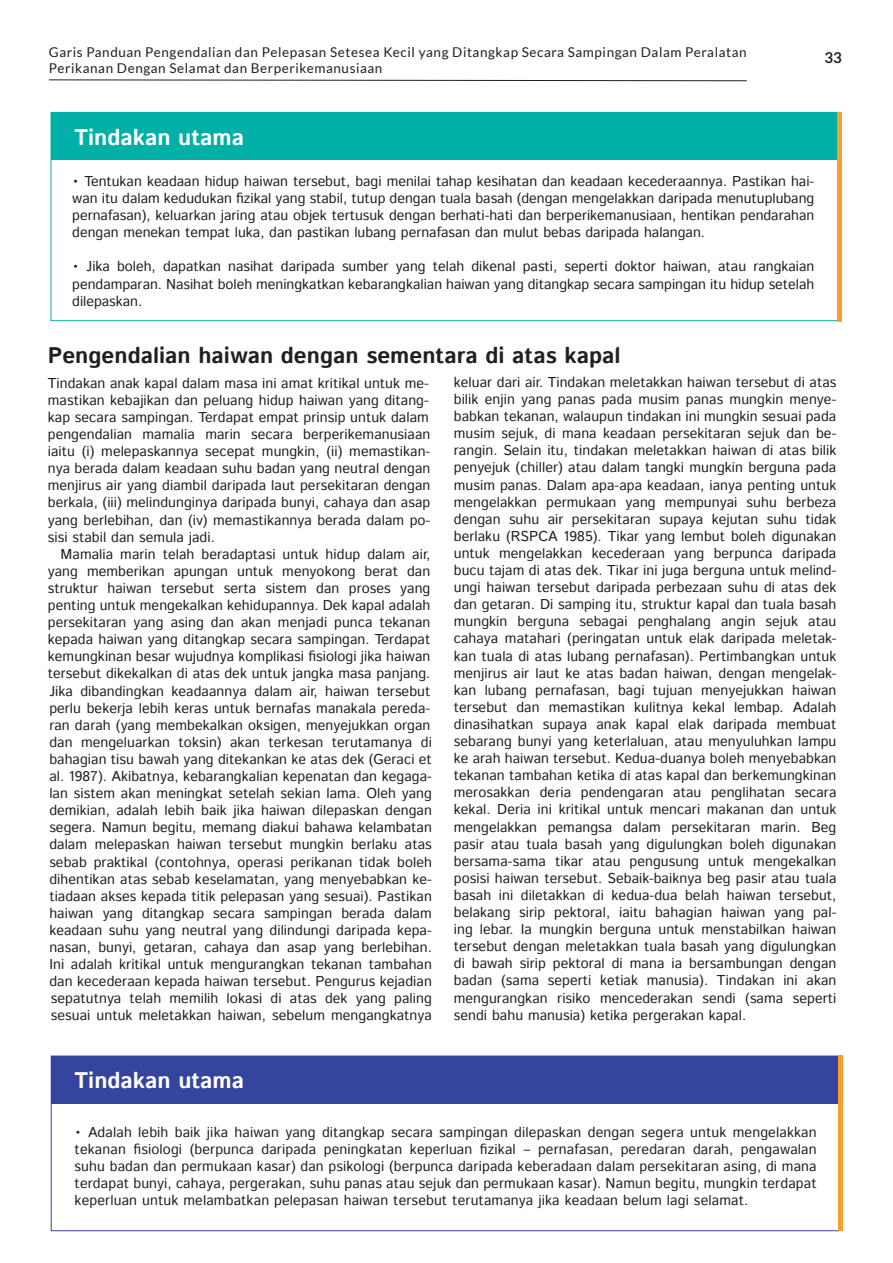
<style>
.page{position:relative;width:893px;height:1263px;background:#fff}
.page>*{position:absolute;margin:0;border:0;box-sizing:border-box;transform-origin:0 0}
.t1{font:700 22.5px "Istok Web";color:#231f20}
.t2{font:700 22.5px "Istok Web";color:#fff}
.t3{font:700 15px "Lato";color:#231f20}
.Paragraph{font:14.25px/17.1px "Istok Web";letter-spacing:.005em;color:#231f20;text-align:justify}
.t4{font:13.5px/16.2px "Lato";letter-spacing:.04em;color:#231f20}
</style>
<div class="page">
<svg style="left:49px;top:79px;width:698px;height:2px"></svg>
<div style="left:51px;top:112px;width:791px;height:48px;background:#00afa5"></div>
<hr style="left:838px;top:112px;width:4px;height:209px;background:#f99f2d">
<div style="left:51px;top:1056px;width:791px;height:47px;background:#35459d"></div>
<hr style="left:838px;top:1056px;width:4px;height:175px;background:#f99f2d">
<p class="t4" style="left:49px;top:44px;width:699px">Garis Panduan Pengendalian dan Pelepasan Setesea Kecil yang Ditangkap Secara Sampingan Dalam Peralatan<br>Perikanan Dengan Selamat dan Berperikemanusiaan</p>
<p class="t3" style="left:824px;top:49px;width:19px">33</p>
<h3 class="t2" style="left:74px;top:122px;width:171px">Tindakan utama</h3>
<p class="Paragraph" style="left:72px;top:173px;width:743px">• Tentukan keadaan hidup haiwan tersebut, bagi menilai tahap kesihatan dan keadaan kecederaannya. Pastikan hai&shy;wan itu dalam kedudukan fizikal yang stabil, tutup dengan tuala basah (dengan mengelakkan daripada menutuplubang pernafasan), keluarkan jaring atau objek tertusuk dengan berhati-hati dan berperikemanusiaan, hentikan pendarahan dengan menekan tempat luka, dan pastikan lubang pernafasan dan mulut bebas daripada halangan.</p>
<p class="Paragraph" style="left:72px;top:259px;width:743px">• Jika boleh, dapatkan nasihat daripada sumber yang telah dikenal pasti, seperti doktor haiwan, atau rangkaian pendamparan. Nasihat boleh meningkatkan kebarangkalian haiwan yang ditangkap secara sampingan itu hidup setelah dilepaskan.</p>
<h3 class="t1" style="left:48px;top:340px;width:574px">Pengendalian haiwan dengan sementara di atas kapal</h3>
<p class="Paragraph" style="left:454px;top:374px;width:384px">keluar dari air. Tindakan meletakkan haiwan tersebut di atas bilik enjin yang panas pada musim panas mungkin menye&shy;babkan tekanan, walaupun tindakan ini mungkin sesuai pada musim sejuk, di mana keadaan persekitaran sejuk dan be&shy;rangin. Selain itu, tindakan meletakkan haiwan di atas bilik penyejuk (chiller) atau dalam tangki mungkin berguna pada musim panas. Dalam apa-apa keadaan, ianya penting untuk mengelakkan permukaan yang mempunyai suhu berbeza dengan suhu air persekitaran supaya kejutan suhu tidak berlaku (RSPCA 1985). Tikar yang lembut boleh digunakan untuk mengelakkan kecederaan yang berpunca daripada bucu tajam di atas dek. Tikar ini juga berguna untuk melind&shy;ungi haiwan tersebut daripada perbezaan suhu di atas dek dan getaran. Di samping itu, struktur kapal dan tuala basah mungkin berguna sebagai penghalang angin sejuk atau cahaya matahari (peringatan untuk elak daripada meletak&shy;kan tuala di atas lubang pernafasan). Pertimbangkan untuk menjirus air laut ke atas badan haiwan, dengan mengelak&shy;kan lubang pernafasan, bagi tujuan menyejukkan haiwan tersebut dan memastikan kulitnya kekal lembap. Adalah dinasihatkan supaya anak kapal elak daripada membuat sebarang bunyi yang keterlaluan, atau menyuluhkan lampu ke arah haiwan tersebut. Kedua-duanya boleh menyebabkan tekanan tambahan ketika di atas kapal dan berkemungkinan merosakkan deria pendengaran atau penglihatan secara kekal. Deria ini kritikal untuk mencari makanan dan untuk mengelakkan pemangsa dalam persekitaran marin. Beg pasir atau tuala basah yang digulungkan boleh digunakan bersama-sama tikar atau pengusung untuk mengekalkan posisi haiwan tersebut. Sebaik-baiknya beg pasir atau tuala basah ini diletakkan di kedua-dua belah haiwan tersebut, belakang sirip pektoral, iaitu bahagian haiwan yang pal&shy;ing lebar. Ia mungkin berguna untuk menstabilkan haiwan tersebut dengan meletakkan tuala basah yang digulungkan di bawah sirip pektoral di mana ia bersambungan dengan badan (sama seperti ketiak manusia). Tindakan ini akan mengurangkan risiko mencederakan sendi (sama seperti sendi bahu manusia) ketika pergerakan kapal.</p>
<p class="Paragraph" style="left:48px;top:375px;width:384px">Tindakan anak kapal dalam masa ini amat kritikal untuk me&shy;mastikan kebajikan dan peluang hidup haiwan yang ditang&shy;kap secara sampingan. Terdapat empat prinsip untuk dalam pengendalian mamalia marin secara berperikemanusiaan iaitu (i) melepaskannya secepat mungkin, (ii) memastikan&shy;nya berada dalam keadaan suhu badan yang neutral dengan menjirus air yang diambil daripada laut persekitaran dengan berkala, (iii) melindunginya daripada bunyi, cahaya dan asap yang berlebihan, dan (iv) memastikannya berada dalam po&shy;sisi stabil dan semula jadi.</p>
<p class="Paragraph" style="left:48px;top:546px;width:386px;text-indent:13px">Mamalia marin telah beradaptasi untuk hidup dalam air, yang memberikan apungan untuk menyokong berat dan struktur haiwan tersebut serta sistem dan proses yang penting untuk mengekalkan kehidupannya. Dek kapal adalah persekitaran yang asing dan akan menjadi punca tekanan kepada haiwan yang ditangkap secara sampingan. Terdapat kemungkinan besar wujudnya komplikasi fisiologi jika haiwan tersebut dikekalkan di atas dek untuk jangka masa panjang.<br>Jika dibandingkan keadaannya dalam air, haiwan tersebut perlu bekerja lebih keras untuk bernafas manakala pereda&shy;ran darah (yang membekalkan oksigen, menyejukkan organ dan mengeluarkan toksin) akan terkesan terutamanya di bahagian tisu bawah yang ditekankan ke atas dek (Geraci et al. 1987). Akibatnya, kebarangkalian kepenatan dan kegaga&shy;lan sistem akan meningkat setelah sekian lama. Oleh yang demikian, adalah lebih baik jika haiwan dilepaskan dengan segera. Namun begitu, memang diakui bahawa kelambatan dalam melepaskan haiwan tersebut mungkin berlaku atas sebab praktikal (contohnya, operasi perikanan tidak boleh dihentikan atas sebab keselamatan, yang menyebabkan ke&shy;tiadaan akses kepada titik pelepasan yang sesuai). Pastikan haiwan yang ditangkap secara sampingan berada dalam keadaan suhu yang neutral yang dilindungi daripada kepa&shy;nasan, bunyi, getaran, cahaya dan asap yang berlebihan.<br>Ini adalah kritikal untuk mengurangkan tekanan tambahan dan kecederaan kepada haiwan tersebut. Pengurus kejadian sepatutnya telah memilih lokasi di atas dek yang paling sesuai untuk meletakkan haiwan, sebelum mengangkatnya</p>
<h3 class="t2" style="left:75px;top:1066px;width:171px">Tindakan utama</h3>
<p class="Paragraph" style="left:75px;top:1124px;width:744px">• Adalah lebih baik jika haiwan yang ditangkap secara sampingan dilepaskan dengan segera untuk mengelakkan tekanan fisiologi (berpunca daripada peningkatan keperluan fizikal – pernafasan, peredaran darah, pengawalan suhu badan dan permukaan kasar) dan psikologi (berpunca daripada keberadaan dalam persekitaran asing, di mana terdapat bunyi, cahaya, pergerakan, suhu panas atau sejuk dan permukaan kasar). Namun begitu, mungkin terdapat keperluan untuk melambatkan pelepasan haiwan tersebut terutamanya jika keadaan belum lagi selamat.</p>
</div>
